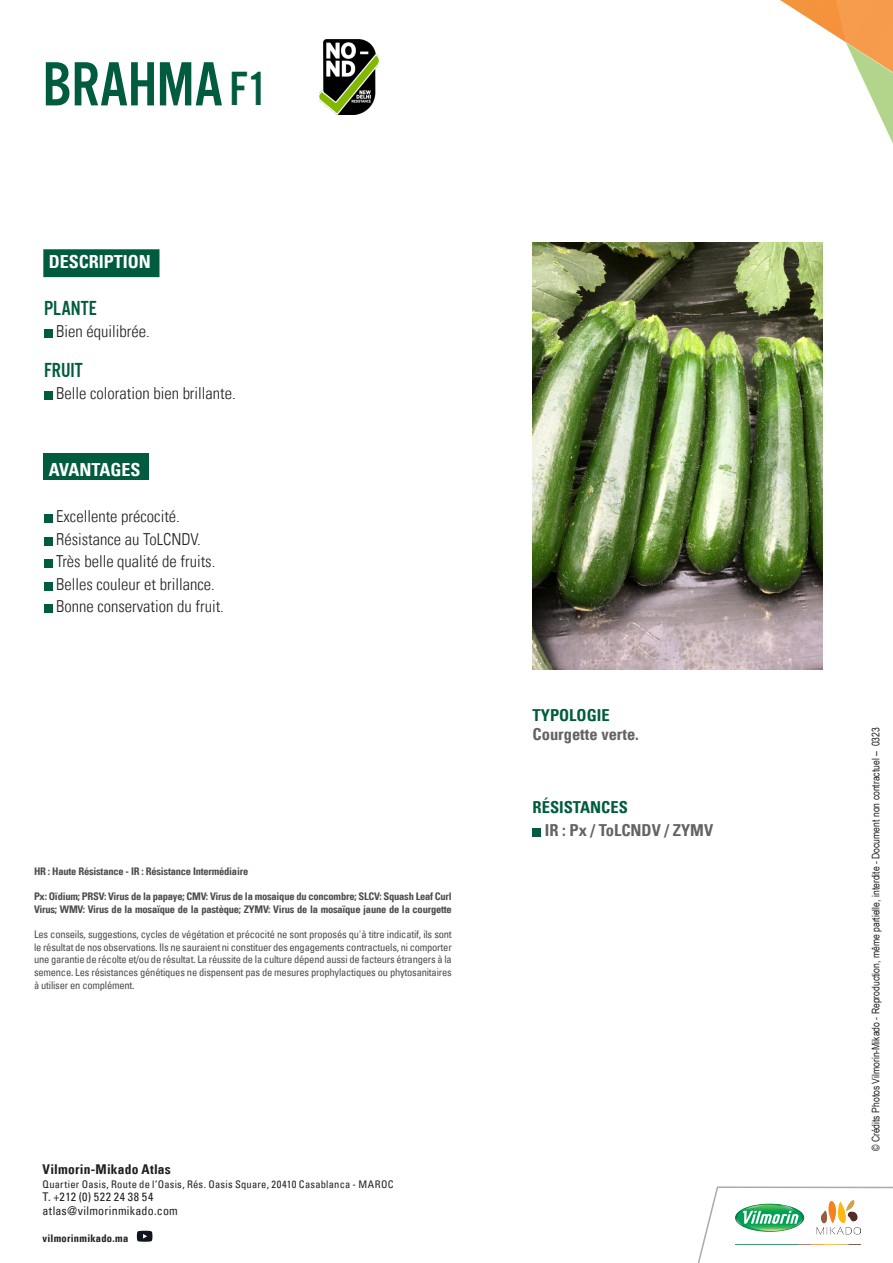
<style>
.page{position:relative;width:893px;height:1263px;background:#fff}
.page>*{position:absolute;margin:0;border:0;box-sizing:border-box;transform-origin:0 0}
.t1{font:64.8px "Alternate Got No 3 D";letter-spacing:-.01em;color:#015c3f}
.t2{font:21px "Alternate Got No 3 D";color:#015c3f}
.t3{font:18px "Univers Com 67 Bold Cond";color:#fff}
.t4{font:16.5px "Univers Com 47 Light Cond";color:#231f20}
.t5{font:16.5px "Univers Com 67 Bold Cond";color:#636366}
.t6{font:16.5px "Univers Com 67 Bold Cond";color:#015c3f}
.t7{font:13.5px "Univers Com 67 Bold Cond";letter-spacing:.015em;color:#231f20}
.t8{font:condensed 12px "Univers Com 57";letter-spacing:.02em;color:#231f20}
.t9{font:condensed 12px "Univers Com 57";letter-spacing:.05em;color:#231f20}
._01_Titre_couleurs{font:condensed 10.5px/12.6px "Univers Com 57";letter-spacing:-.02em;color:#4b4c4d;text-align:justify}
._01_Titre_couleurs-2{font:10.5px/12.6px "Univers Com 67 Bold Cond";letter-spacing:-.02em;color:#4b4c4d}
.t10{font:10.5px "Arial Narrow";color:#231f20}
.t11{font:condensed 10.5px "Univers Com 57";letter-spacing:.025em;color:#231f20}
.t12{font:10.5px "Univers Com 67 Bold Cond";letter-spacing:.025em;color:#231f20}
.s1{font-size:49.5px}
</style>
<div class="page">
<svg style="left:675px;top:0;width:218px;height:243px"></svg>
<svg style="left:697px;top:1186px;width:196px;height:77px"></svg>
<img style="left:736px;top:1200px;width:124px;height:45px">
<img style="left:533px;top:243px;width:290px;height:426px">
<div style="left:43px;top:454px;width:106px;height:26px;background:#015c3f"></div>
<div style="left:44px;top:515px;width:9px;height:8px;background:#015c3f"></div>
<div style="left:44px;top:537px;width:9px;height:9px;background:#015c3f"></div>
<div style="left:44px;top:560px;width:9px;height:8px;background:#015c3f"></div>
<div style="left:44px;top:582px;width:9px;height:9px;background:#015c3f"></div>
<div style="left:44px;top:605px;width:9px;height:8px;background:#015c3f"></div>
<div style="left:44px;top:330px;width:9px;height:8px;background:#015c3f"></div>
<div style="left:44px;top:391px;width:9px;height:9px;background:#015c3f"></div>
<div style="left:533px;top:828px;width:8px;height:8px;background:#015c3f"></div>
<div style="left:43px;top:249px;width:116px;height:28px;background:#015c3f;border:2px solid #015c3f"></div>
<svg style="left:137px;top:1231px;width:15px;height:11px"></svg>
<img style="left:320px;top:39px;width:58px;height:76px">
<p class="t1" style="left:43px;top:50px;width:226px">BRAHMA <span class="s1">F1</span></p>
<p class="t3" style="left:49px;top:251px;width:104px">DESCRIPTION</p>
<p class="t2" style="left:44px;top:297px;width:54px">PLANTE</p>
<p class="t4" style="left:56px;top:322px;width:95px">Bien équilibrée.</p>
<p class="t2" style="left:44px;top:358px;width:40px">FRUIT</p>
<p class="t4" style="left:56px;top:383px;width:181px">Belle coloration bien brillante.</p>
<p class="t3" style="left:49px;top:458px;width:93px">AVANTAGES</p>
<p class="t4" style="left:56px;top:506px;width:125px">Excellente précocité.</p>
<p class="t4" style="left:56px;top:529px;width:146px">Résistance au ToLCNDV.</p>
<p class="t4" style="left:56px;top:551px;width:161px">Très belle qualité de fruits.</p>
<p class="t4" style="left:56px;top:574px;width:160px">Belles couleur et brillance.</p>
<p class="t4" style="left:56px;top:596px;width:169px">Bonne conservation du fruit.</p>
<p class="_01_Titre_couleurs-2" style="left:34px;top:865px;width:216px">HR : Haute Résistance - IR : Résistance Intermédiaire</p>
<p class="_01_Titre_couleurs-2" style="left:34px;top:890px;width:419px">Px: Oïdium; PRSV: Virus de la papaye; CMV: Virus de la mosaique du concombre; SLCV: Squash Leaf Curl<br>Virus; WMV: Virus de la mosaïque de la pastèque; ZYMV: Virus de la mosaïque jaune de la courgette</p>
<p class="_01_Titre_couleurs" style="left:34px;top:928px;width:419px">Les conseils, suggestions, cycles de végétation et précocité ne sont proposés qu'à titre indicatif, ils sont le résultat de nos observations. Ils ne sauraient ni constituer des engagements contractuels, ni comporter une garantie de récolte et/ou de résultat. La réussite de la culture dépend aussi de facteurs étrangers à la semence. Les résistances génétiques ne dispensent pas de mesures prophylactiques ou phytosanitaires à utiliser en complément.</p>
<p class="t7" style="left:43px;top:1161px;width:130px">Vilmorin-Mikado Atlas</p>
<p class="t11" style="left:43px;top:1177px;width:353px">Quartier Oasis, Route de l’Oasis, Rés. Oasis Square, 20410 Casablanca - MAROC</p>
<p class="t9" style="left:43px;top:1189px;width:112px">T. +212 (0) 522 24 38 54</p>
<p class="t8" style="left:43px;top:1203px;width:137px">atlas@vilmorinmikado.com</p>
<p class="t12" style="left:43px;top:1231px;width:87px">vilmorinmikado.ma</p>
<p class="t6" style="left:533px;top:705px;width:79px">TYPOLOGIE</p>
<p class="t5" style="left:533px;top:724px;width:108px">Courgette verte.</p>
<p class="t6" style="left:533px;top:797px;width:97px">RÉSISTANCES</p>
<p class="t5" style="left:545px;top:820px;width:170px">IR : Px / ToLCNDV / ZYMV</p>
<p class="t10" style="left:868px;top:1151px;width:425px;rotate:-90deg">© Crédits Photos Vilmorin-Mikado - Reproduction, même partielle, interdite - Document non contractuel – 0323</p>
</div>
